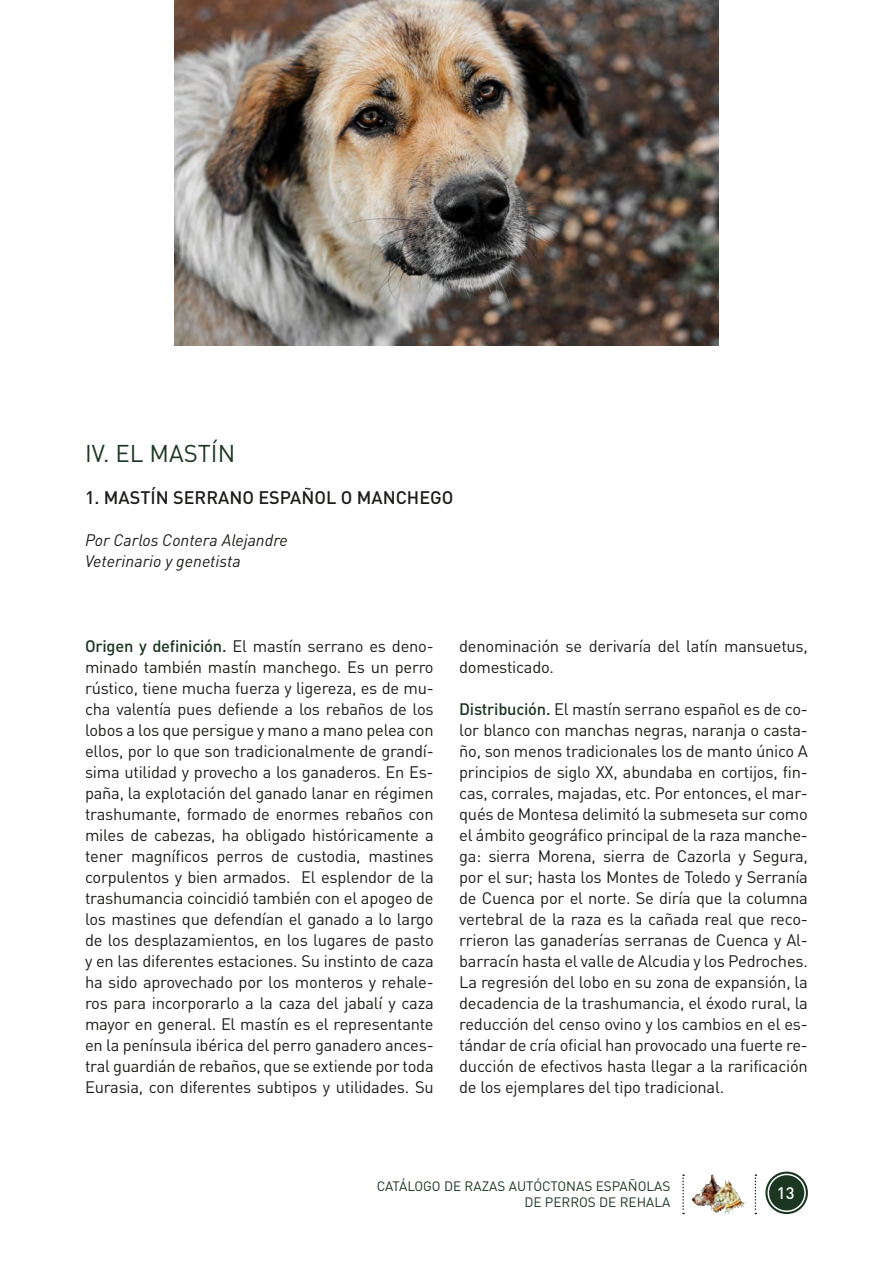
<style>
.page{position:relative;width:893px;height:1263px;background:#fff}
.page>*{position:absolute;margin:0;border:0;box-sizing:border-box;transform-origin:0 0}
.t1{font:24px "DIN Pro";color:#1b3722}
.t2{font:500 18px "DIN Pro";color:#1d1d1b}
.t3{font:16.5px/21px "DIN Pro";letter-spacing:-.015em;color:#1d1d1b;text-align:justify}
.t4{font:italic 16.5px "DIN Pro";color:#1d1d1b}
.t5{font:500 16.5px "DIN Pro";color:#fff}
.t6{font:13.5px/16.2px "DIN Pro";color:#1b3722;text-align:right}
.s1{font-weight:500;color:#1b3722}
</style>
<div class="page">
<svg style="left:755px;top:1174px;width:1px;height:40px"></svg>
<svg style="left:682px;top:1174px;width:2px;height:40px"></svg>
<svg style="left:765px;top:1171px;width:43px;height:43px"></svg>
<div style="left:767px;top:1174px;width:39px;height:38px;border:2px solid #fff;border-radius:50%"></div>
<img style="left:691px;top:1174px;width:55px;height:40px">
<img style="left:174px;top:0;width:545px;height:346px">
<p class="t1" style="left:85px;top:434px;width:152px">IV. EL MASTÍN</p>
<p class="t2" style="left:85px;top:483px;width:370px">1. MASTÍN SERRANO ESPAÑOL O MANCHEGO</p>
<p class="t4" style="left:85px;top:527px;width:204px">Por Carlos Contera Alejandre</p>
<p class="t4" style="left:85px;top:548px;width:157px">Veterinario y genetista</p>
<p class="t3" style="left:85px;top:634px;width:350px"><span class="s1">Origen y definición.</span> El mastín serrano es deno&shy;minado también mastín manchego. Es un perro rústico, tiene mucha fuerza y ligereza, es de mu&shy;cha valentía pues defiende a los rebaños de los lobos a los que persigue y mano a mano pelea con ellos, por lo que son tradicionalmente de grandí&shy;sima utilidad y provecho a los ganaderos. En Es&shy;paña, la explotación del ganado lanar en régimen trashumante, formado de enormes rebaños con miles de cabezas, ha obligado históricamente a tener magníficos perros de custodia, mastines corpulentos y bien armados. El esplendor de la trashumancia coincidió también con el apogeo de los mastines que defendían el ganado a lo largo de los desplazamientos, en los lugares de pasto y en las diferentes estaciones. Su instinto de caza ha sido aprovechado por los monteros y rehale&shy;ros para incorporarlo a la caza del jabalí y caza mayor en general. El mastín es el representante en la península ibérica del perro ganadero ances&shy;tral guardián de rebaños, que se extiende por toda Eurasia, con diferentes subtipos y utilidades. Su</p>
<p class="t3" style="left:459px;top:634px;width:350px">denominación se derivaría del latín mansuetus, domesticado.</p>
<p class="t3" style="left:459px;top:697px;width:350px"><span class="s1">Distribución.</span> El mastín serrano español es de co&shy;lor blanco con manchas negras, naranja o casta&shy;ño, son menos tradicionales los de manto único A principios de siglo XX, abundaba en cortijos, fin&shy;cas, corrales, majadas, etc. Por entonces, el mar&shy;qués de Montesa delimitó la submeseta sur como el ámbito geográfico principal de la raza manche&shy;ga: sierra Morena, sierra de Cazorla y Segura, por el sur; hasta los Montes de Toledo y Serranía de Cuenca por el norte. Se diría que la columna vertebral de la raza es la cañada real que reco&shy;rrieron las ganaderías serranas de Cuenca y Al&shy;barracín hasta el valle de Alcudia y los Pedroches.<br>La regresión del lobo en su zona de expansión, la decadencia de la trashumancia, el éxodo rural, la reducción del censo ovino y los cambios en el es&shy;tándar de cría oficial han provocado una fuerte re&shy;ducción de efectivos hasta llegar a la rarificación de los ejemplares del tipo tradicional.</p>
<p class="t6" style="left:377px;top:1177px;width:295px">CATÁLOGO DE RAZAS AUTÓCTONAS ESPAÑOLAS<br>DE PERROS DE REHALA</p>
<p class="t5" style="left:777px;top:1179px;width:19px">13</p>
</div>
